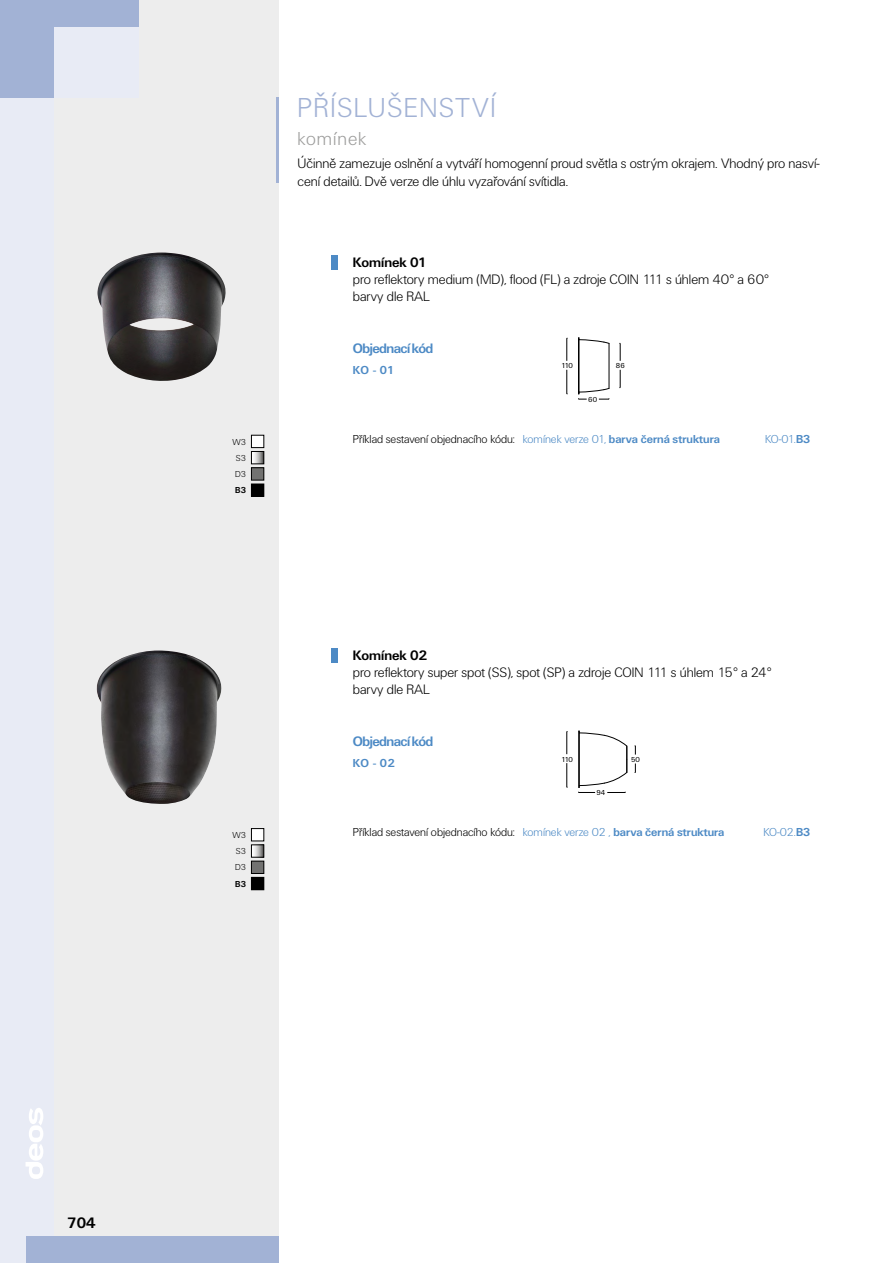
<style>
.page{position:relative;width:893px;height:1263px;background:#fff}
.page>*{position:absolute;margin:0;border:0;box-sizing:border-box;transform-origin:0 0}
.t1{font:28.5px "U001 DOT Ligh";letter-spacing:.05em;color:#a2b2d5}
.t2{font:19.5px "U001 DOT Ligh";letter-spacing:.05em;color:#9d9d9c}
.t3{font:700 15.75px "U001 DOT";color:#000}
.t4{font:14.25px/17.1px "U001 DOT Ligh";color:#000}
.t5{font:700 14.25px "U001 DOT";letter-spacing:-.04em;color:#4d8ac5}
.t6{font:700 14.25px "U001 DOT";color:#000}
.t7{font:12px "U001 DOT Ligh";color:#000}
.t8{font:12px "U001 DOT Ligh";letter-spacing:-.055em;color:#4d8ac5}
.t9{font:700 12px "U001 DOT";letter-spacing:.005em;color:#4d8ac5}
.t10{font:9px/16.2px "U001 DOT Ligh";color:#000}
.t11{font:700 9px "U001 DOT";color:#000}
.t12{font:7.5px "U001 DOT";letter-spacing:-.035em;color:#000}
.s1{color:#4d8ac5}
.s2{font-family:"U001 DOT";font-weight:700;color:#4d8ac5}
.s3{font-family:"U001 DOT";font-weight:700}
</style>
<div class="page">
<div style="left:0;top:0;width:279px;height:1263px;background:#ededed"></div>
<div style="left:0;top:0;width:53px;height:1263px;background:#e8ebf5"></div>
<svg style="left:26px;top:1108px;width:17px;height:71px"></svg>
<div style="left:0;top:0;width:138px;height:98px;background:#e8ebf5"></div>
<div style="left:0;top:0;width:53px;height:98px;background:#a2b2d5"></div>
<div style="left:0;top:0;width:138px;height:27px;background:#a2b2d5"></div>
<div style="left:26px;top:1236px;width:253px;height:27px;background:#a2b2d5"></div>
<hr style="left:276px;top:98px;width:3px;height:85px;background:#a2b2d5">
<div style="left:332px;top:255px;width:6px;height:14px;background:#4d8ac5"></div>
<img style="left:97px;top:252px;width:129px;height:129px">
<svg style="left:253px;top:453px;width:9px;height:9px"></svg>
<div style="left:251px;top:451px;width:13px;height:13px;border:1px solid #000"></div>
<div style="left:251px;top:468px;width:13px;height:12px;background:#727271"></div>
<div style="left:251px;top:468px;width:13px;height:12px;border:1px solid #000"></div>
<div style="left:251px;top:484px;width:13px;height:12px;background:#000"></div>
<div style="left:251px;top:484px;width:13px;height:13px;border:1px solid #000"></div>
<div style="left:251px;top:435px;width:13px;height:13px;background:#fff"></div>
<div style="left:251px;top:435px;width:13px;height:13px;border:1px solid #000"></div>
<svg style="left:566px;top:370px;width:2px;height:25px"></svg>
<svg style="left:566px;top:338px;width:2px;height:23px"></svg>
<hr style="left:609px;top:343px;width:1px;height:45px;background:#000">
<hr style="left:579px;top:338px;width:1px;height:56px;background:#000">
<hr style="left:578px;top:338px;width:1px;height:56px;background:#000">
<svg style="left:578px;top:388px;width:32px;height:12px"></svg>
<svg style="left:579px;top:338px;width:30px;height:6px"></svg>
<svg style="left:619px;top:343px;width:2px;height:18px"></svg>
<svg style="left:619px;top:370px;width:2px;height:18px"></svg>
<div style="left:332px;top:648px;width:6px;height:14px;background:#4d8ac5"></div>
<svg style="left:253px;top:847px;width:9px;height:8px"></svg>
<div style="left:251px;top:845px;width:13px;height:12px;border:1px solid #000"></div>
<div style="left:251px;top:861px;width:13px;height:12px;background:#727271"></div>
<div style="left:251px;top:861px;width:13px;height:13px;border:1px solid #000"></div>
<div style="left:251px;top:877px;width:13px;height:13px;background:#000"></div>
<div style="left:251px;top:828px;width:13px;height:13px;background:#fff"></div>
<div style="left:251px;top:828px;width:13px;height:13px;border:1px solid #000"></div>
<svg style="left:566px;top:763px;width:2px;height:25px"></svg>
<svg style="left:566px;top:731px;width:2px;height:23px"></svg>
<svg style="left:578px;top:732px;width:50px;height:61px"></svg>
<hr style="left:579px;top:731px;width:1px;height:56px;background:#000">
<hr style="left:578px;top:731px;width:1px;height:56px;background:#000">
<img style="left:96px;top:650px;width:126px;height:154px">
<p class="t3" style="left:67px;top:1214px;width:30px">704</p>
<p class="t10" style="left:233px;top:434px;width:15px">W3</p>
<p class="t10" style="left:235px;top:450px;width:13px">S3<br>D3</p>
<p class="t11" style="left:235px;top:485px;width:12px">B3</p>
<h1 class="t1" style="left:298px;top:92px;width:199px">PŘÍSLUŠENSTVÍ</h1>
<h2 class="t2" style="left:298px;top:128px;width:70px">komínek</h2>
<p class="t4" style="left:298px;top:155px;width:523px">Účinně zamezuje oslnění a vytváří homogenní proud světla s ostrým okrajem. Vhodný pro nasví&shy;cení detailů. Dvě verze dle úhlu vyzařování svítidla.</p>
<p class="t6" style="left:353px;top:254px;width:75px">Komínek 01</p>
<p class="t4" style="left:353px;top:271px;width:418px">pro reflektory medium (MD), flood (FL) a zdroje COIN 111 s úhlem 40° a 60° barvy dle RAL</p>
<p class="t5" style="left:353px;top:340px;width:82px">Objednací kód</p>
<p class="t9" style="left:353px;top:363px;width:43px">KO - 01</p>
<p class="t12" style="left:561px;top:362px;width:13px">110</p>
<p class="t12" style="left:616px;top:362px;width:10px">86</p>
<p class="t12" style="left:588px;top:395px;width:10px">60</p>
<p class="t7" style="left:353px;top:432px;width:368px">Příklad sestavení objednacího kódu: <span class="s1">komínek verze 01,</span> <span class="s2">barva černá struktura</span></p>
<p class="t8" style="left:765px;top:432px;width:47px">KO-01.<span class="s3">B3</span></p>
<p class="t10" style="left:233px;top:827px;width:15px">W3</p>
<p class="t10" style="left:235px;top:843px;width:13px">S3<br>D3</p>
<p class="t11" style="left:235px;top:878px;width:12px">B3</p>
<p class="t6" style="left:353px;top:647px;width:76px">Komínek 02</p>
<p class="t4" style="left:353px;top:664px;width:420px">pro reflektory super spot (SS), spot (SP) a zdroje COIN 111 s úhlem 15° a 24° barvy dle RAL</p>
<p class="t5" style="left:353px;top:733px;width:82px">Objednací kód</p>
<p class="t9" style="left:353px;top:756px;width:43px">KO - 02</p>
<p class="t12" style="left:561px;top:755px;width:13px">110</p>
<p class="t12" style="left:631px;top:755px;width:10px">50</p>
<p class="t12" style="left:597px;top:788px;width:10px">94</p>
<p class="t7" style="left:353px;top:825px;width:373px">Příklad sestavení objednacího kódu: <span class="s1">komínek verze 02 ,</span> <span class="s2">barva černá struktura</span></p>
<p class="t8" style="left:763px;top:825px;width:49px">KO-02.<span class="s3">B3</span></p>
</div>
